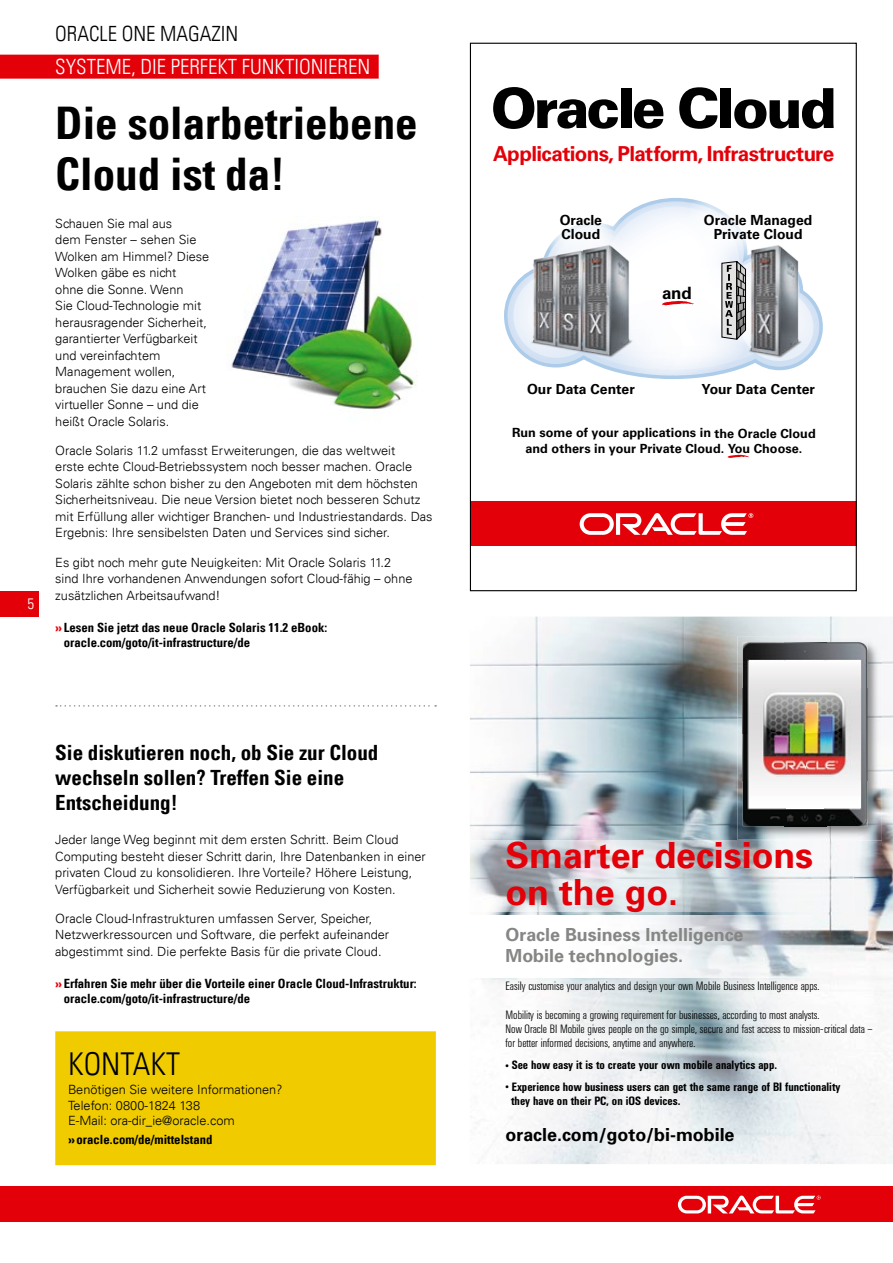
<style>
.page{position:relative;width:893px;height:1263px;background:#fff}
.page>*{position:absolute;margin:0;border:0;box-sizing:border-box;transform-origin:0 0}
.t1{font:900 55.2px "Univers LT Std";letter-spacing:-.055em;color:#000}
.t2{font:700 condensed 45px/51px "Univers LT";color:#000}
.t3{font:700 36px/37.5px "Univers";color:#e30009}
.t4{font:300 condensed 31.5px "Univers LT";color:#000}
.t5{font:700 condensed 21px/25.2px "Univers LT";color:#000}
.t6{font:300 condensed 21px "Univers LT";color:#fff}
.t7{font:300 condensed 21px "Univers LT";color:#000}
.t8{font:700 20.7px "Univers LT Std";letter-spacing:-.03em;color:#e30009}
.t9{font:700 18px/21.6px "Univers";color:#868685}
.t10{font:700 18px "Univers";color:#000}
.t11{font:700 16.95px "Univers LT Std";color:#000}
.t12{font:300 condensed 15px "Univers LT";color:#fff}
.t13{font:700 13.95px/14.7px "Univers LT Std";color:#000}
.t14{font:300 12.75px/16.5px "Univers LT";color:#000}
.t15{font:700 condensed 12.75px/15.3px "Univers LT";color:#000}
.t16{font:700 12.6px/16.2px "Univers LT Std";letter-spacing:.005em;color:#000;text-align:center}
.t17{font:300 12px/14.4px "Univers Condensed BQ";color:#000}
.t18{font:700 12px/21.6px "Univers Condensed BQ";color:#000}
.s1{font-stretch:normal;color:#e30009}
.s2{font-stretch:normal}
.s3{font-size:18px}
</style>
<div class="page">
<img style="left:231px;top:217px;width:186px;height:193px">
<div style="left:470px;top:502px;width:387px;height:44px;background:#e30009"></div>
<svg style="left:580px;top:513px;width:173px;height:22px"></svg>
<svg style="left:504px;top:198px;width:319px;height:181px"></svg>
<svg style="left:507px;top:201px;width:312px;height:175px"></svg>
<svg style="left:513px;top:207px;width:300px;height:163px"></svg>
<svg style="left:728px;top:455px;width:21px;height:3px"></svg>
<div style="left:540px;top:194px;width:81px;height:66px;background:#fff"></div>
<div style="left:684px;top:194px;width:148px;height:66px;background:#fff"></div>
<img style="left:528px;top:243px;width:106px;height:116px">
<img style="left:746px;top:243px;width:58px;height:116px">
<img style="left:470px;top:617px;width:423px;height:547px">
<img style="left:470px;top:916px;width:384px;height:62px">
<img style="left:470px;top:840px;width:384px;height:72px">
<img style="left:737px;top:637px;width:145px;height:203px">
<img style="left:737px;top:840px;width:117px;height:1px">
<img style="left:826px;top:642px;width:42px;height:46px">
<img style="left:861px;top:688px;width:7px;height:92px">
<img style="left:826px;top:780px;width:42px;height:46px">
<img style="left:784px;top:642px;width:42px;height:18px">
<img style="left:784px;top:808px;width:42px;height:18px">
<img style="left:743px;top:642px;width:41px;height:46px">
<img style="left:743px;top:688px;width:6px;height:92px">
<img style="left:743px;top:780px;width:41px;height:46px">
<img style="left:824px;top:660px;width:37px;height:49px">
<img style="left:851px;top:709px;width:10px;height:50px">
<img style="left:824px;top:759px;width:37px;height:49px">
<img style="left:786px;top:660px;width:38px;height:29px">
<img style="left:786px;top:777px;width:38px;height:31px">
<img style="left:749px;top:660px;width:37px;height:49px">
<img style="left:749px;top:709px;width:11px;height:50px">
<img style="left:749px;top:759px;width:37px;height:49px">
<img style="left:760px;top:689px;width:91px;height:88px">
<div style="left:55px;top:1031px;width:381px;height:134px;background:#efcb00"></div>
<svg style="left:56px;top:705px;width:380px;height:2px"></svg>
<div style="left:0;top:1186px;width:893px;height:36px;background:#e30009"></div>
<svg style="left:678px;top:1195px;width:143px;height:18px"></svg>
<div style="left:0;top:591px;width:38px;height:26px;background:#e30009"></div>
<div style="left:0;top:55px;width:379px;height:24px;background:#e30009"></div>
<p class="t12" style="left:27px;top:595px;width:8px">5</p>
<h3 class="t7" style="left:55px;top:21px;width:185px">ORACLE ONE MAGAZIN</h3>
<h3 class="t6" style="left:55px;top:54px;width:316px">SYSTEME, DIE PERFEKT FUNKTIONIEREN</h3>
<h2 class="t2" style="left:55px;top:97px;width:364px">Die solarbetriebene<br>Cloud ist da!</h2>
<p class="t14" style="left:55px;top:215px;width:156px">Schauen Sie mal aus<br>dem Fenster – sehen Sie<br>Wolken am Himmel? Diese<br>Wolken gäbe es nicht<br>ohne die Sonne. Wenn<br>Sie Cloud-Technologie mit herausragender Sicherheit, garantierter Verfügbarkeit und vereinfachtem<br>Management wollen, brauchen Sie dazu eine Art virtueller Sonne – und die heißt Oracle Solaris.</p>
<p class="t14" style="left:55px;top:442px;width:379px">Oracle Solaris 11.2 umfasst Erweiterungen, die das weltweit<br>erste echte Cloud-Betriebssystem noch besser machen. Oracle Solaris zählte schon bisher zu den Angeboten mit dem höchsten Sicherheitsniveau. Die neue Version bietet noch besseren Schutz mit Erfüllung aller wichtiger Branchen- und Industriestandards. Das Ergebnis: Ihre sensibelsten Daten und Services sind sicher.</p>
<p class="t14" style="left:55px;top:554px;width:359px">Es gibt noch mehr gute Neuigkeiten: Mit Oracle Solaris 11.2 sind Ihre vorhandenen Anwendungen sofort Cloud-fähig – ohne zusätzlichen Arbeitsaufwand!</p>
<p class="t15" style="left:64px;top:620px;width:265px;text-indent:-9px"><span class="s1">»</span>Lesen Sie jetzt das neue Oracle Solaris 11.2 eBook: oracle.com/goto/it-infrastructure/de</p>
<h3 class="t5" style="left:55px;top:740px;width:325px">Sie diskutieren noch, ob Sie zur Cloud wechseln sollen? Treffen Sie eine<br>Entscheidung!</h3>
<p class="t14" style="left:55px;top:831px;width:372px">Jeder lange Weg beginnt mit dem ersten Schritt. Beim Cloud Computing besteht dieser Schritt darin, Ihre Datenbanken in einer privaten Cloud zu konsolidieren. Ihre Vorteile? Höhere Leistung, Verfügbarkeit und Sicherheit sowie Reduzierung von Kosten.</p>
<p class="t14" style="left:55px;top:910px;width:335px">Oracle Cloud-Infrastrukturen umfassen Server, Speicher,<br>Netzwerkressourcen und Software, die perfekt aufeinander abgestimmt sind. Die perfekte Basis für die private Cloud.</p>
<p class="t15" style="left:64px;top:976px;width:354px;text-indent:-9px"><span class="s1">»</span>Erfahren Sie mehr über die Vorteile einer Oracle Cloud-Infrastruktur: oracle.com/goto/it-infrastructure/de</p>
<h3 class="t4" style="left:68px;top:1045px;width:114px">KONTAKT</h3>
<p class="t14" style="left:68px;top:1082px;width:216px;line-height:15.3px">Benötigen Sie weitere Informationen?<br>Telefon: 0800-1824 138<br>E-Mail: ora-dir_ie@oracle.com</p>
<p class="t15" style="left:68px;top:1132px;width:146px"><span class="s2">»</span>oracle.com/de/mittelstand</p>
<h1 class="t1" style="left:491px;top:74px;width:347px">Oracle Cloud</h1>
<h3 class="t8" style="left:493px;top:142px;width:343px">Applications, Platform, Infrastructure</h3>
<p class="t13" style="left:560px;top:212px;width:43px">Oracle<br>Cloud</p>
<p class="t13" style="left:704px;top:212px;width:110px;text-align:center">Oracle Managed<br>Private Cloud</p>
<h3 class="t11" style="left:662px;top:283px;width:31px">and</h3>
<p class="t13" style="left:527px;top:382px;width:109px">Our Data Center</p>
<p class="t13" style="left:701px;top:382px;width:115px">Your Data Center</p>
<p class="t16" style="left:512px;top:424px;width:305px">Run some of your applications in the Oracle Cloud and others in your Private Cloud. You Choose.</p>
<p class="t16" style="left:726px;top:428px;width:24px">You</p>
<h3 class="t3" style="left:505px;top:836px;width:309px">Smarter decisions on the go.</h3>
<h3 class="t9" style="left:505px;top:923px;width:240px">Oracle Business Intelligence<br>Mobile technologies.</h3>
<p class="t17" style="left:505px;top:979px;width:316px">Easily customise your analytics and design your own Mobile Business Intelligence apps.</p>
<p class="t17" style="left:505px;top:1008px;width:369px">Mobility is becoming a growing requirement for businesses, according to most analysts.<br>Now Oracle BI Mobile gives people on the go simple, secure and fast access to mission-critical data – for better informed decisions, anytime and anywhere.</p>
<p class="t18" style="left:505px;top:1054px;width:336px"><span class="s3">·</span> See how easy it is to create your own mobile analytics app.<br><span class="s3">·</span> Experience how business users can get the same range of BI functionality</p>
<p class="t18" style="left:511px;top:1090px;width:171px">they have on their PC, on iOS devices.</p>
<h3 class="t10" style="left:505px;top:1124px;width:231px">oracle.com/goto/bi-mobile</h3>
</div>
